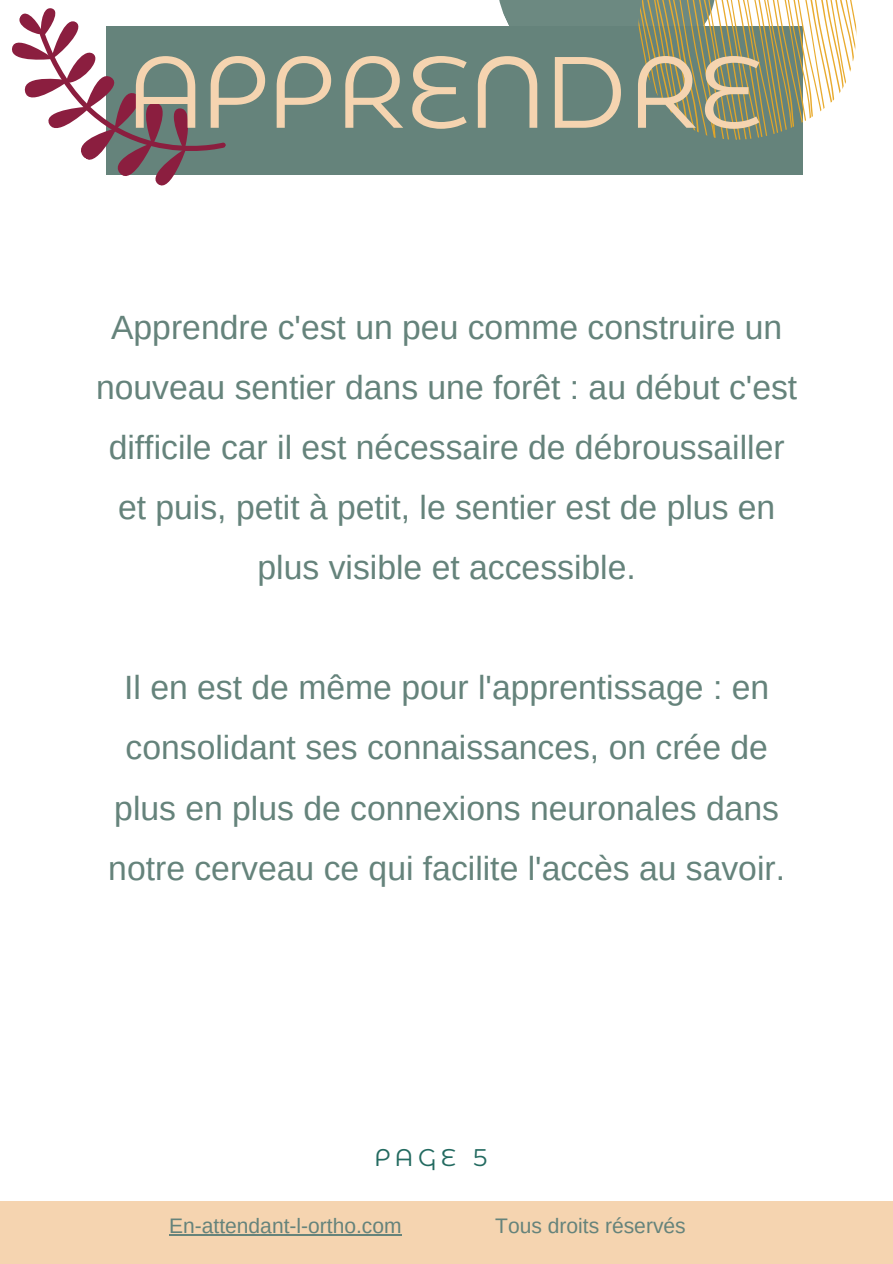
<style>
.page{position:relative;width:893px;height:1264px;background:#fff}
.page>*{position:absolute;margin:0;border:0;box-sizing:border-box;transform-origin:0 0}
.t1{font:101.1px "Eastman Roman Alt";color:#f5d4b0}
.t2{font:33.6px/60px "Arimo";color:#65837b;text-align:center}
.t3{font:24.15px "Eastman Roman Alt";color:#236a60}
.t4{font:21px "Arimo";color:#65837b}
</style>
<div class="page">
<div style="left:106px;top:26px;width:696px;height:148px;background:#65837b"></div>
<svg style="left:499px;top:0;width:358px;height:152px"></svg>
<svg style="left:12px;top:8px;width:217px;height:178px"></svg>
<div style="left:0;top:1200px;width:892px;height:63px;background:#f5d4b0"></div>
<hr style="left:169px;top:1233px;width:232px;height:2px;background:#65837b">
<p class="t1" style="left:128px;top:53px;width:636px">APPRENDRE</p>
<p class="t2" style="left:96px;top:298px;width:702px">Apprendre c'est un peu comme construire un nouveau sentier dans une forêt : au début c'est difficile car il est nécessaire de débroussailler et puis, petit à petit, le sentier est de plus en plus visible et accessible.</p>
<h1 class="t2" style="left:108px;top:657px;width:678px">Il en est de même pour l'apprentissage : en consolidant ses connaissances, on crée de plus en plus de connexions neuronales dans notre cerveau ce qui facilite l'accès au savoir.</h1>
<h2 class="t3" style="left:375px;top:1147px;width:115px">PAGE 5</h2>
<h3 class="t4" style="left:169px;top:1213px;width:234px">En-attendant-l-ortho.com</h3>
<h2 class="t4" style="left:495px;top:1214px;width:192px">Tous droits réservés</h2>
</div>
